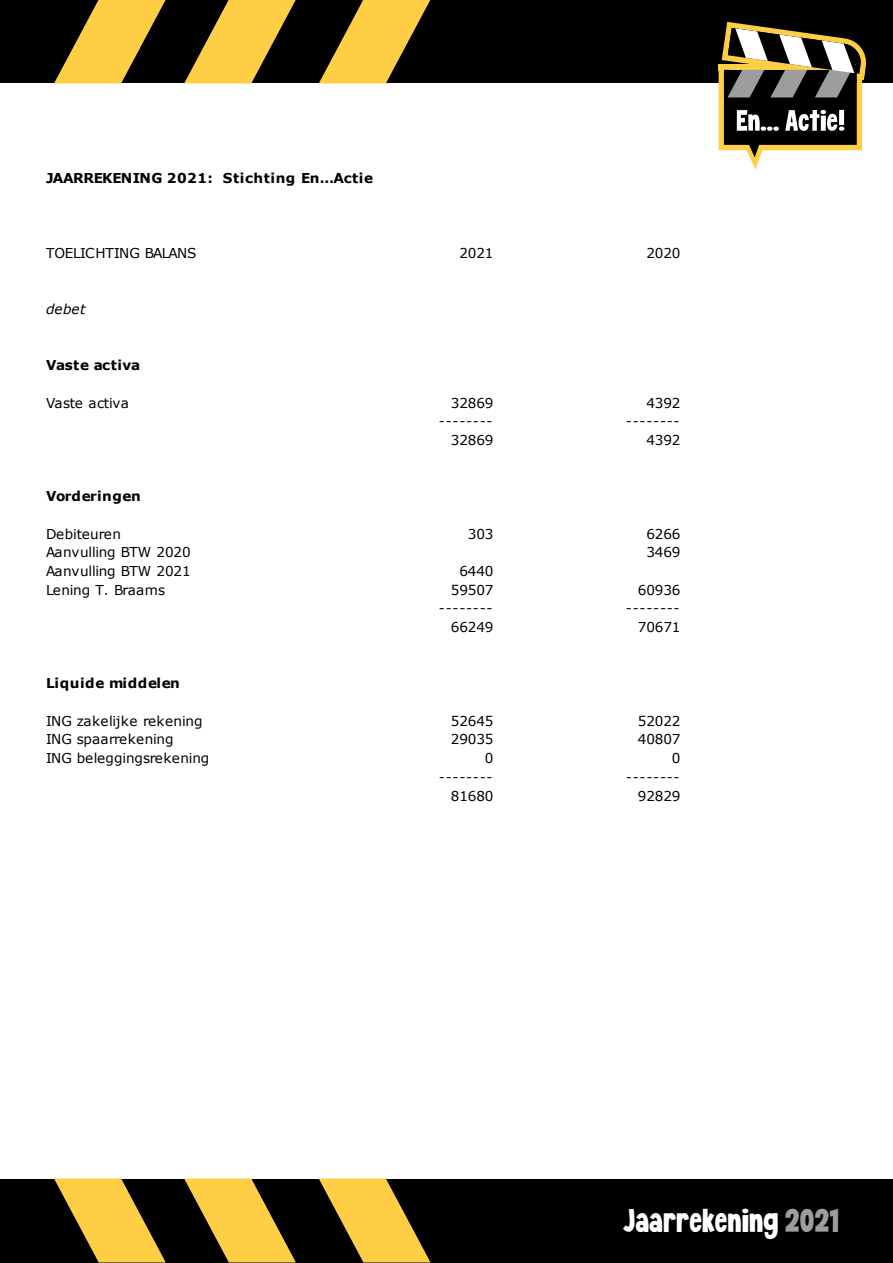
<style>
.page{position:relative;width:893px;height:1263px;background:#fff}
.page>*{position:absolute;margin:0;border:0;box-sizing:border-box;transform-origin:0 0}
.t1{font:39px "KG Crossing A Line";color:#fff}
.t2{font:13.65px "Verdana";letter-spacing:-.01em;color:#000}
.t3{font:700 13.65px "Verdana";letter-spacing:.035em;color:#000}
.t4{font:13.65px "Verdana";letter-spacing:-.035em;color:#000}
.t5{font:700 13.65px "Verdana";letter-spacing:.005em;color:#000}
.t6{font:italic 13.65px "Verdana";letter-spacing:.015em;color:#000}
.s1{color:#9d9d9c}
</style>
<div class="page">
<div style="left:0;top:0;width:893px;height:83px;background:#000"></div>
<div style="left:0;top:1178px;width:893px;height:84px;background:#000"></div>
<svg style="left:719px;top:22px;width:148px;height:148px"></svg>
<svg style="left:319px;top:0;width:112px;height:83px"></svg>
<svg style="left:184px;top:0;width:112px;height:83px"></svg>
<svg style="left:54px;top:0;width:112px;height:83px"></svg>
<svg style="left:319px;top:1178px;width:112px;height:84px"></svg>
<svg style="left:184px;top:1178px;width:112px;height:84px"></svg>
<svg style="left:54px;top:1178px;width:112px;height:84px"></svg>
<p class="t3" style="left:46px;top:169px;width:329px">JAARREKENING 2021: Stichting En…Actie</p>
<p class="t4" style="left:46px;top:244px;width:152px">TOELICHTING BALANS</p>
<p class="t2" style="left:459px;top:244px;width:36px">2021</p>
<p class="t2" style="left:646px;top:244px;width:36px">2020</p>
<p class="t6" style="left:46px;top:300px;width:41px">debet</p>
<p class="t3" style="left:46px;top:356px;width:96px">Vaste activa</p>
<p class="t2" style="left:46px;top:393px;width:84px">Vaste activa</p>
<p class="t2" style="left:451px;top:393px;width:44px">32869</p>
<p class="t2" style="left:646px;top:393px;width:36px">4392</p>
<p class="t2" style="left:439px;top:412px;width:55px">--------</p>
<p class="t2" style="left:626px;top:412px;width:55px">--------</p>
<p class="t2" style="left:451px;top:431px;width:44px">32869</p>
<p class="t2" style="left:646px;top:431px;width:36px">4392</p>
<p class="t5" style="left:46px;top:487px;width:96px">Vorderingen</p>
<p class="t2" style="left:46px;top:524px;width:76px">Debiteuren</p>
<p class="t2" style="left:468px;top:524px;width:27px">303</p>
<p class="t2" style="left:646px;top:524px;width:36px">6266</p>
<p class="t2" style="left:46px;top:543px;width:146px">Aanvulling BTW 2020</p>
<p class="t2" style="left:646px;top:543px;width:36px">3469</p>
<p class="t2" style="left:46px;top:562px;width:146px">Aanvulling BTW 2021</p>
<p class="t2" style="left:459px;top:562px;width:36px">6440</p>
<p class="t2" style="left:46px;top:580px;width:121px">Lening T. Braams</p>
<p class="t2" style="left:451px;top:580px;width:44px">59507</p>
<p class="t2" style="left:638px;top:580px;width:44px">60936</p>
<p class="t2" style="left:439px;top:599px;width:55px">--------</p>
<p class="t2" style="left:626px;top:599px;width:55px">--------</p>
<p class="t2" style="left:451px;top:618px;width:44px">66249</p>
<p class="t2" style="left:638px;top:618px;width:44px">70671</p>
<p class="t3" style="left:46px;top:674px;width:135px">Liquide middelen</p>
<p class="t2" style="left:46px;top:711px;width:158px">ING zakelijke rekening</p>
<p class="t2" style="left:451px;top:711px;width:44px">52645</p>
<p class="t2" style="left:638px;top:711px;width:44px">52022</p>
<p class="t2" style="left:46px;top:730px;width:129px">ING spaarrekening</p>
<p class="t2" style="left:451px;top:730px;width:44px">29035</p>
<p class="t2" style="left:638px;top:730px;width:44px">40807</p>
<p class="t2" style="left:46px;top:749px;width:165px">ING beleggingsrekening</p>
<p class="t2" style="left:485px;top:749px;width:10px">0</p>
<p class="t2" style="left:672px;top:749px;width:10px">0</p>
<p class="t2" style="left:439px;top:767px;width:55px">--------</p>
<p class="t2" style="left:626px;top:767px;width:55px">--------</p>
<p class="t2" style="left:451px;top:786px;width:44px">81680</p>
<p class="t2" style="left:638px;top:786px;width:44px">92829</p>
<h1 class="t1" style="left:623px;top:1201px;width:218px">Jaarrekening <span class="s1">2021</span></h1>
</div>
